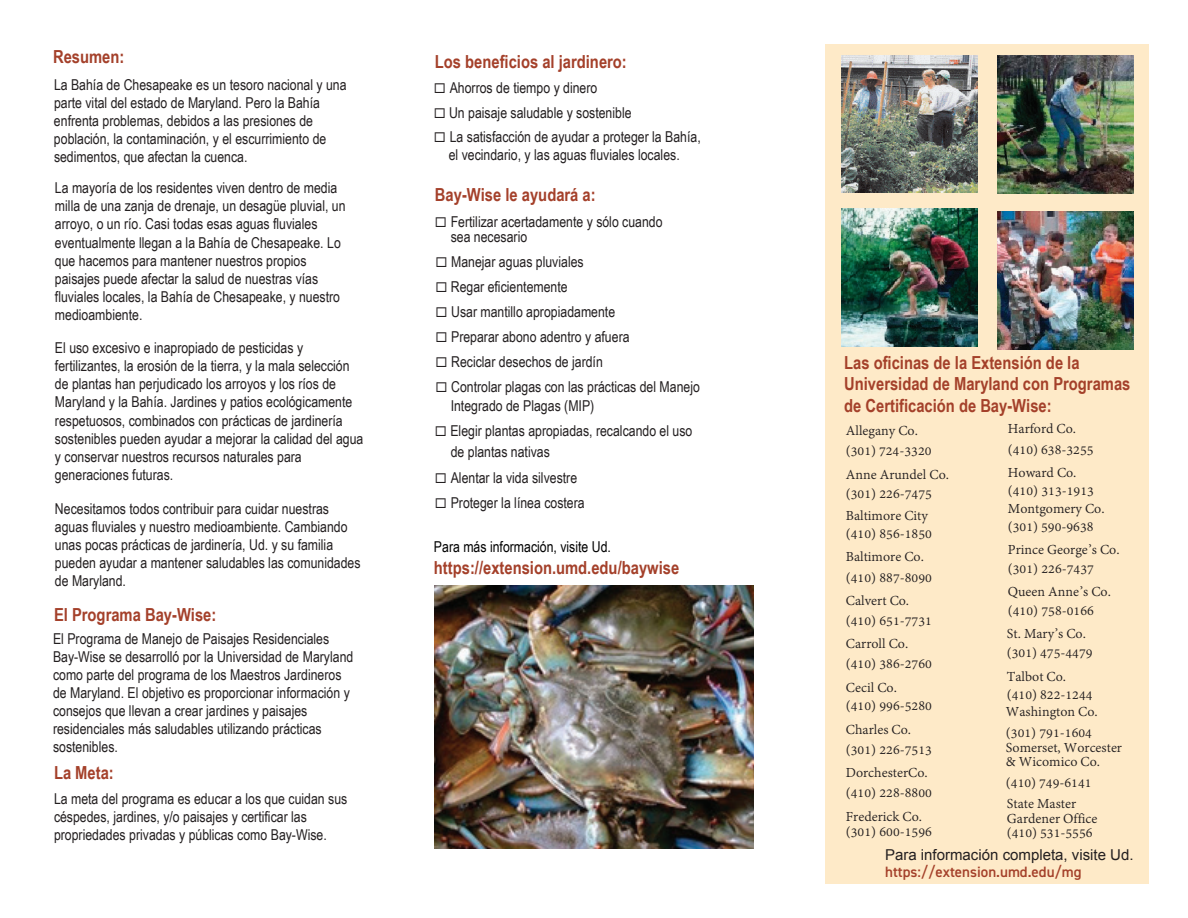
<style>
.page{position:relative;width:1188px;height:918px;background:#fff}
.page>*{position:absolute;margin:0;border:0;box-sizing:border-box;transform-origin:0 0}
.t1{font:700 18px/21.6px "Arial Narrow";color:#a4402a}
.t2{font:15px/18px "Arial Narrow";color:#231f20}
.t3{font:15px/18px "Adobe Devanagari";color:#231f20}
.t4{font:15px/17.2px "Arial";color:#231f20}
.t5{font:15px "Arial Narrow";color:#000}
.s1{font-family:"DIN2014";font-weight:600;color:#a4402a}
</style>
<div class="page">
<div style="left:826px;top:44px;width:323px;height:839px;background:#feeac8"></div>
<img style="left:434px;top:585px;width:320px;height:264px">
<img style="left:842px;top:56px;width:135px;height:137px">
<img style="left:842px;top:209px;width:135px;height:138px">
<img style="left:998px;top:56px;width:135px;height:138px">
<img style="left:998px;top:212px;width:135px;height:138px">
<p class="t1" style="left:53px;top:45px;width:73px">Resumen:</p>
<p class="t2" style="left:54px;top:75px;width:294px">La Bahía de Chesapeake es un tesoro nacional y una parte vital del estado de Maryland. Pero la Bahía enfrenta problemas, debidos a las presiones de población, la contaminación, y el escurrimiento de sedimentos, que afectan la cuenca.</p>
<p class="t2" style="left:55px;top:178px;width:292px">La mayoría de los residentes viven dentro de media milla de una zanja de drenaje, un desagüe pluvial, un arroyo, o un río. Casi todas esas aguas fluviales eventualmente llegan a la Bahía de Chesapeake. Lo que hacemos para mantener nuestros propios paisajes puede afectar la salud de nuestras vías fluviales locales, la Bahía de Chesapeake, y nuestro medioambiente.</p>
<p class="t2" style="left:55px;top:338px;width:310px">El uso excesivo e inapropiado de pesticidas y fertilizantes, la erosión de la tierra, y la mala selección de plantas han perjudicado los arroyos y los ríos de Maryland y la Bahía. Jardines y patios ecológicamente respetuosos, combinados con prácticas de jardinería sostenibles pueden ayudar a mejorar la calidad del agua y conservar nuestros recursos naturales para generaciones futuras.</p>
<p class="t2" style="left:55px;top:499px;width:307px">Necesitamos todos contribuir para cuidar nuestras aguas fluviales y nuestro medioambiente. Cambiando unas pocas prácticas de jardinería, Ud. y su familia pueden ayudar a mantener saludables las comunidades de Maryland.</p>
<p class="t1" style="left:54px;top:603px;width:164px">El Programa Bay-Wise:</p>
<p class="t2" style="left:53px;top:630px;width:302px">El Programa de Manejo de Paisajes Residenciales Bay-Wise se desarrolló por la Universidad de Maryland como parte del programa de los Maestros Jardineros de Maryland. El objetivo es proporcionar información y consejos que llevan a crear jardines y paisajes residenciales más saludables utilizando prácticas sostenibles.</p>
<p class="t1" style="left:54px;top:761px;width:61px">La Meta:</p>
<p class="t2" style="left:54px;top:789px;width:295px">La meta del programa es educar a los que cuidan sus céspedes, jardines, y/o paisajes y certificar las propriedades privadas y públicas como Bay-Wise.</p>
<p class="t1" style="left:435px;top:50px;width:193px">Los beneficios al jardinero:</p>
<p class="t2" style="left:434px;top:79px;width:165px">◻ Ahorros de tiempo y dinero</p>
<p class="t2" style="left:434px;top:103px;width:199px">◻ Un paisaje saludable y sostenible</p>
<p class="t2" style="left:434px;top:128px;width:268px;line-height:17.5px;text-align:center">◻ La satisfacción de ayudar a proteger la Bahía, el vecindario, y las aguas fluviales locales.</p>
<p class="t1" style="left:435px;top:183px;width:162px">Bay-Wise le ayudará a:</p>
<p class="t2" style="left:435px;top:212px;width:229px">◻ Fertilizar acertadamente y sólo cuando</p>
<p class="t2" style="left:451px;top:228px;width:78px">sea necesario</p>
<p class="t2" style="left:435px;top:252px;width:150px">◻ Manejar aguas pluviales</p>
<p class="t2" style="left:435px;top:277px;width:134px">◻ Regar eficientemente</p>
<p class="t2" style="left:435px;top:302px;width:181px">◻ Usar mantillo apropiadamente</p>
<p class="t2" style="left:435px;top:327px;width:196px">◻ Preparar abono adentro y afuera</p>
<p class="t2" style="left:435px;top:352px;width:169px">◻ Reciclar desechos de jardín</p>
<p class="t2" style="left:435px;top:377px;width:266px">◻ Controlar plagas con las prácticas del Manejo</p>
<p class="t2" style="left:451px;top:396px;width:145px">Integrado de Plagas (MIP)</p>
<p class="t2" style="left:435px;top:421px;width:259px">◻ Elegir plantas apropiadas, recalcando el uso</p>
<p class="t2" style="left:451px;top:442px;width:101px">de plantas nativas</p>
<p class="t2" style="left:435px;top:468px;width:144px">◻ Alentar la vida silvestre</p>
<p class="t2" style="left:435px;top:494px;width:151px">◻ Proteger la línea costera</p>
<p class="t5" style="left:434px;top:536px;width:179px">Para más información, visite Ud.</p>
<p class="t1" style="left:434px;top:556px;width:247px">https://extension.umd.edu/baywise</p>
<p class="t1" style="left:844px;top:351px;width:288px">Las oficinas de la Extensión de la<br>Universidad de Maryland con Programas de Certificación de Bay-Wise:</p>
<p class="t3" style="left:846px;top:422px;width:87px;line-height:20.4px">Allegany Co. (301) 724-3320</p>
<p class="t3" style="left:846px;top:466px;width:105px;line-height:18.8px">Anne Arundel Co. (301) 226-7475</p>
<p class="t3" style="left:846px;top:508px;width:87px">Baltimore City (410) 856-1850</p>
<p class="t3" style="left:846px;top:548px;width:87px;line-height:20.2px">Baltimore Co. (410) 887-8090</p>
<p class="t3" style="left:846px;top:591px;width:87px;line-height:20.2px">Calvert Co. (410) 651-7731</p>
<p class="t3" style="left:846px;top:635px;width:87px;line-height:20.2px">Carroll Co. (410) 386-2760</p>
<p class="t3" style="left:846px;top:679px;width:87px">Cecil Co.<br>(410) 996-5280</p>
<p class="t3" style="left:846px;top:720px;width:87px;line-height:20.2px">Charles Co. (301) 226-7513</p>
<p class="t3" style="left:846px;top:764px;width:87px;line-height:20.2px">DorchesterCo. (410) 228-8800</p>
<p class="t3" style="left:846px;top:810px;width:87px;line-height:15px">Frederick Co. (301) 600-1596</p>
<p class="t3" style="left:1008px;top:420px;width:87px;line-height:20.1px">Harford Co. (410) 638-3255</p>
<p class="t3" style="left:1008px;top:464px;width:98px">Howard Co. (410) 313-1913<br>Montgomery Co. (301) 590-9638</p>
<p class="t3" style="left:1008px;top:541px;width:113px;line-height:18.8px">Prince George’s Co. (301) 226-7437</p>
<p class="t3" style="left:1008px;top:583px;width:104px;line-height:18.8px">Queen Anne’s Co. (410) 758-0166</p>
<p class="t3" style="left:1007px;top:625px;width:87px;line-height:19.8px">St. Mary’s Co. (301) 475-4479</p>
<p class="t3" style="left:1007px;top:669px;width:87px">Talbot Co. (410) 822-1244</p>
<p class="t3" style="left:1006px;top:702px;width:93px;line-height:21.1px">Washington Co. (301) 791-1604</p>
<p class="t3" style="left:1006px;top:742px;width:118px;line-height:14.2px">Somerset, Worcester &amp; Wicomico Co.</p>
<p class="t3" style="left:1006px;top:774px;width:87px;line-height:21.1px">(410) 749-6141<br>State Master</p>
<p class="t3" style="left:1007px;top:814px;width:92px;line-height:13.4px">Gardener Office (410) 531-5556</p>
<p class="t4" style="left:885px;top:846px;width:250px">Para información completa, visite Ud. <span class="s1">https://extension.umd.edu/mg</span></p>
</div>
